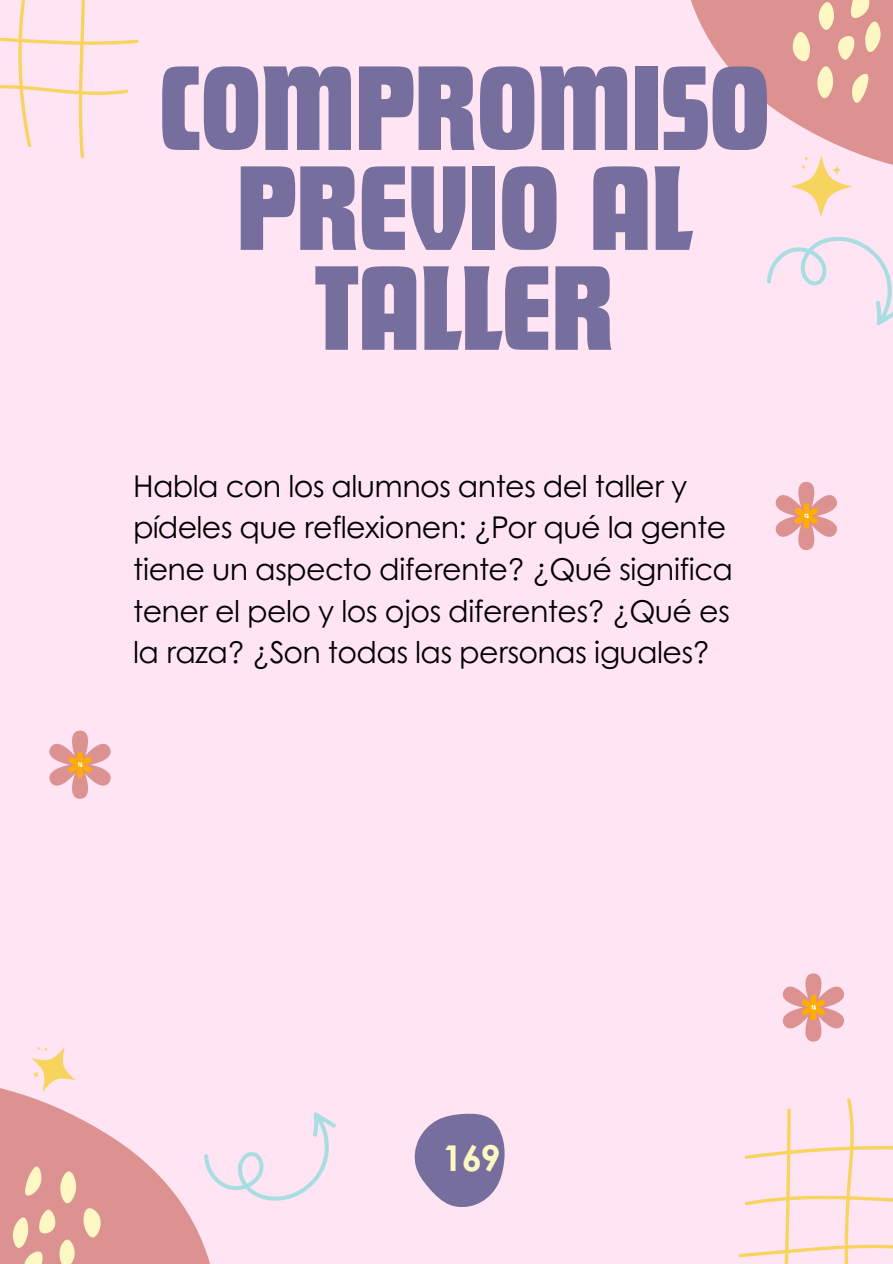
<style>
.page{position:relative;width:893px;height:1264px;background:#fff}
.page>*{position:absolute;margin:0;border:0;box-sizing:border-box;transform-origin:0 0}
.t1{font:125.1px/99.9px "Futura Com Display";color:#766f9d;text-align:center}
.t2{font:700 35.55px "Century Gothic";color:#fdf7c3}
.t3{font:30px/41.7px "Century Gothic";letter-spacing:-.02em;color:#000}
</style>
<div class="page">
<div style="left:0;top:0;width:892px;height:1263px;background:#ffe4f4"></div>
<svg style="left:691px;top:0;width:201px;height:218px"></svg>
<svg style="left:414px;top:1113px;width:91px;height:94px"></svg>
<svg style="left:0;top:1088px;width:210px;height:175px;fill:#dd9292"></svg>
<svg style="left:20px;top:1047px;width:67px;height:56px"></svg>
<svg style="left:790px;top:155px;width:61px;height:62px"></svg>
<svg style="left:801px;top:155px;width:7px;height:15px"></svg>
<svg style="left:739px;top:1098px;width:153px;height:165px"></svg>
<svg style="left:0;top:0;width:139px;height:158px"></svg>
<svg style="left:775px;top:482px;width:62px;height:68px"></svg>
<svg style="left:49px;top:730px;width:62px;height:68px"></svg>
<svg style="left:782px;top:973px;width:62px;height:68px"></svg>
<svg style="left:783px;top:0;width:108px;height:106px;background:#e3a69b"></svg>
<svg style="left:2px;top:1163px;width:108px;height:100px;background:#e3a69b"></svg>
<svg style="left:767px;top:236px;width:125px;height:89px"></svg>
<svg style="left:204px;top:1112px;width:132px;height:89px"></svg>
<h1 class="t1" style="left:159px;top:55px;width:612px">COMPROMISO<br>PREVIO AL<br>TALLER</h1>
<p class="t3" style="left:133px;top:463px;width:601px">Habla con los alumnos antes del taller y pídeles que reflexionen: ¿Por qué la gente tiene un aspecto diferente? ¿Qué significa tener el pelo y los ojos diferentes? ¿Qué es la raza? ¿Son todas las personas iguales?</p>
<p class="t2" style="left:442px;top:1130px;width:60px">169</p>
</div>
